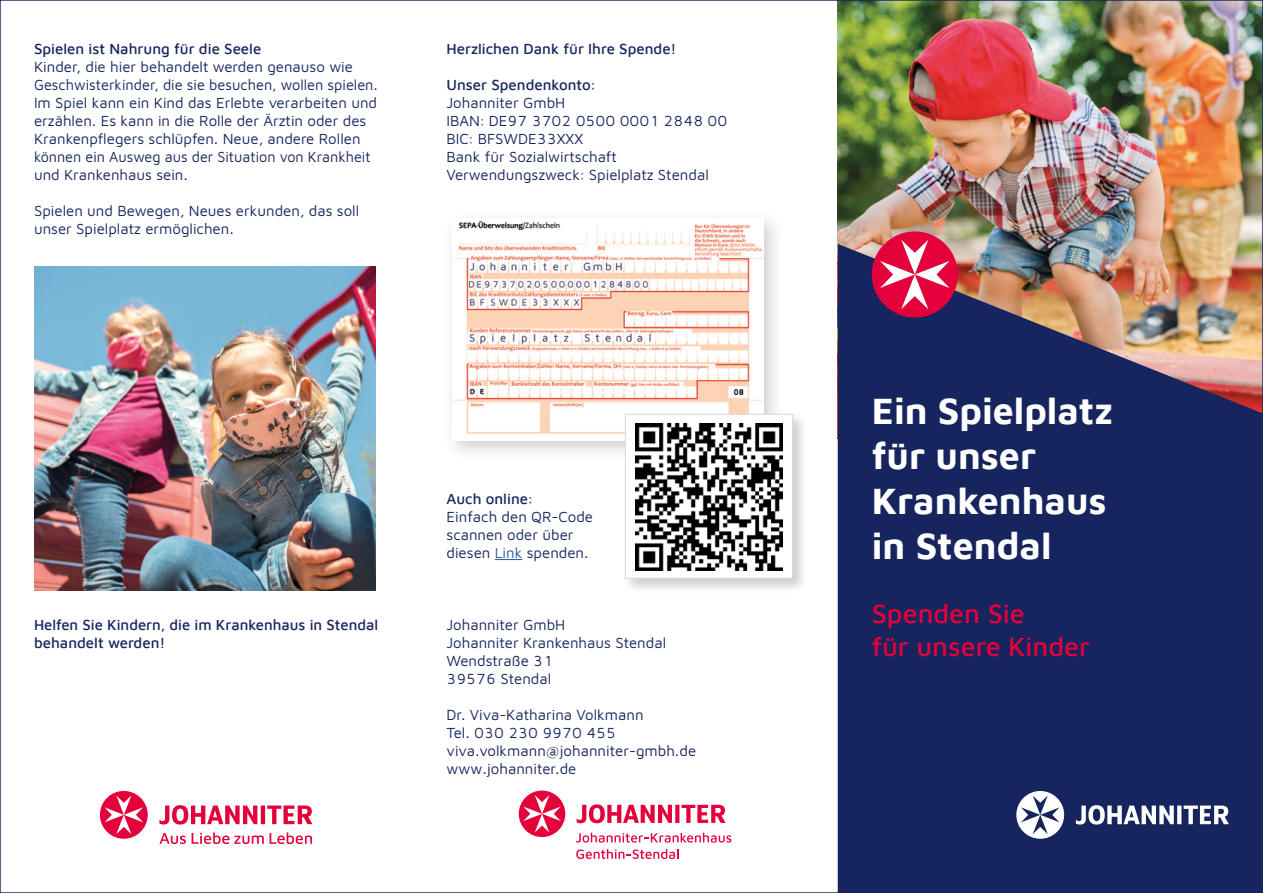
<style>
.page{position:relative;width:1263px;height:893px;background:#fff}
.page>*{position:absolute;margin:0;border:0;box-sizing:border-box;transform-origin:0 0}
.t1{font:700 37.5px/45px "Maven Johanniter";color:#fff}
.t2{font:500 27px/32.4px "Maven Johanniter";color:#e4003a}
.t3{font:15px/18px "Maven Johanniter";color:#17255f}
.t4{font:500 15px/18px "Maven Johanniter";color:#17255f}
.s1{color:#275b9b}
</style>
<div class="page">
<svg style="left:495px;top:559px;width:27px;height:1px"></svg>
<div style="left:441px;top:208px;width:344px;height:254px;background:#000;opacity:.2"></div>
<img style="left:452px;top:219px;width:312px;height:222px">
<img style="left:838px;top:2px;width:423px;height:242px">
<svg style="left:838px;top:244px;width:423px;height:647px;background:#2d3362"></svg>
<div style="left:872px;top:231px;width:86px;height:86px;background:#e4003a;border-radius:50%"></div>
<svg style="left:880px;top:240px;width:69px;height:69px"></svg>
<svg style="left:1016px;top:791px;width:213px;height:48px"></svg>
<img style="left:34px;top:267px;width:341px;height:323px">
<svg style="left:519px;top:790px;width:212px;height:53px"></svg>
<svg style="left:576px;top:849px;width:102px;height:10px"></svg>
<div style="left:623px;top:412px;width:186px;height:182px;background:#000;opacity:.2"></div>
<div style="left:625px;top:414px;width:168px;height:164px;background:#fff;border:1px solid #dadada"></div>
<img style="left:635px;top:423px;width:148px;height:148px">
<svg style="left:100px;top:791px;width:213px;height:53px"></svg>
<p class="t4" style="left:34px;top:39px;width:229px">Spielen ist Nahrung für die Seele</p>
<p class="t3" style="left:34px;top:57px;width:345px">Kinder, die hier behandelt werden genauso wie Geschwisterkinder, die sie besuchen, wollen spielen.<br>Im Spiel kann ein Kind das Erlebte verarbeiten und erzählen. Es kann in die Rolle der Ärztin oder des Krankenpflegers schlüpfen. Neue, andere Rollen können ein Ausweg aus der Situation von Krankheit und Krankenhaus sein.</p>
<p class="t3" style="left:34px;top:201px;width:327px">Spielen und Bewegen, Neues erkunden, das soll unser Spielplatz ermöglichen.</p>
<p class="t4" style="left:446px;top:39px;width:231px">Herzlichen Dank für Ihre Spende!</p>
<p class="t4" style="left:446px;top:75px;width:150px">Unser Spendenkonto:</p>
<p class="t3" style="left:446px;top:93px;width:282px">Johanniter GmbH<br>IBAN: DE97 3702 0500 0001 2848 00<br>BIC: BFSWDE33XXX<br>Bank für Sozialwirtschaft<br>Verwendungszweck: Spielplatz Stendal</p>
<p class="t4" style="left:34px;top:615px;width:346px">Helfen Sie Kindern, die im Krankenhaus in Stendal behandelt werden!</p>
<p class="t4" style="left:446px;top:489px;width:88px">Auch online:</p>
<p class="t3" style="left:446px;top:507px;width:148px">Einfach den QR-Code scannen oder über diesen <span class="s1">Link</span> spenden.</p>
<p class="t3" style="left:446px;top:615px;width:221px">Johanniter GmbH<br>Johanniter Krankenhaus Stendal<br>Wendstraße 31<br>39576 Stendal</p>
<p class="t3" style="left:446px;top:705px;width:251px">Dr. Viva-Katharina Volkmann<br>Tel. 030 230 9970 455 viva.volkmann@johanniter-gmbh.de www.johanniter.de</p>
<h1 class="t1" style="left:872px;top:386px;width:243px">Ein Spielplatz für unser<br>Krankenhaus in Stendal</h1>
<h2 class="t2" style="left:872px;top:596px;width:220px">Spenden Sie<br>für unsere Kinder</h2>
</div>
